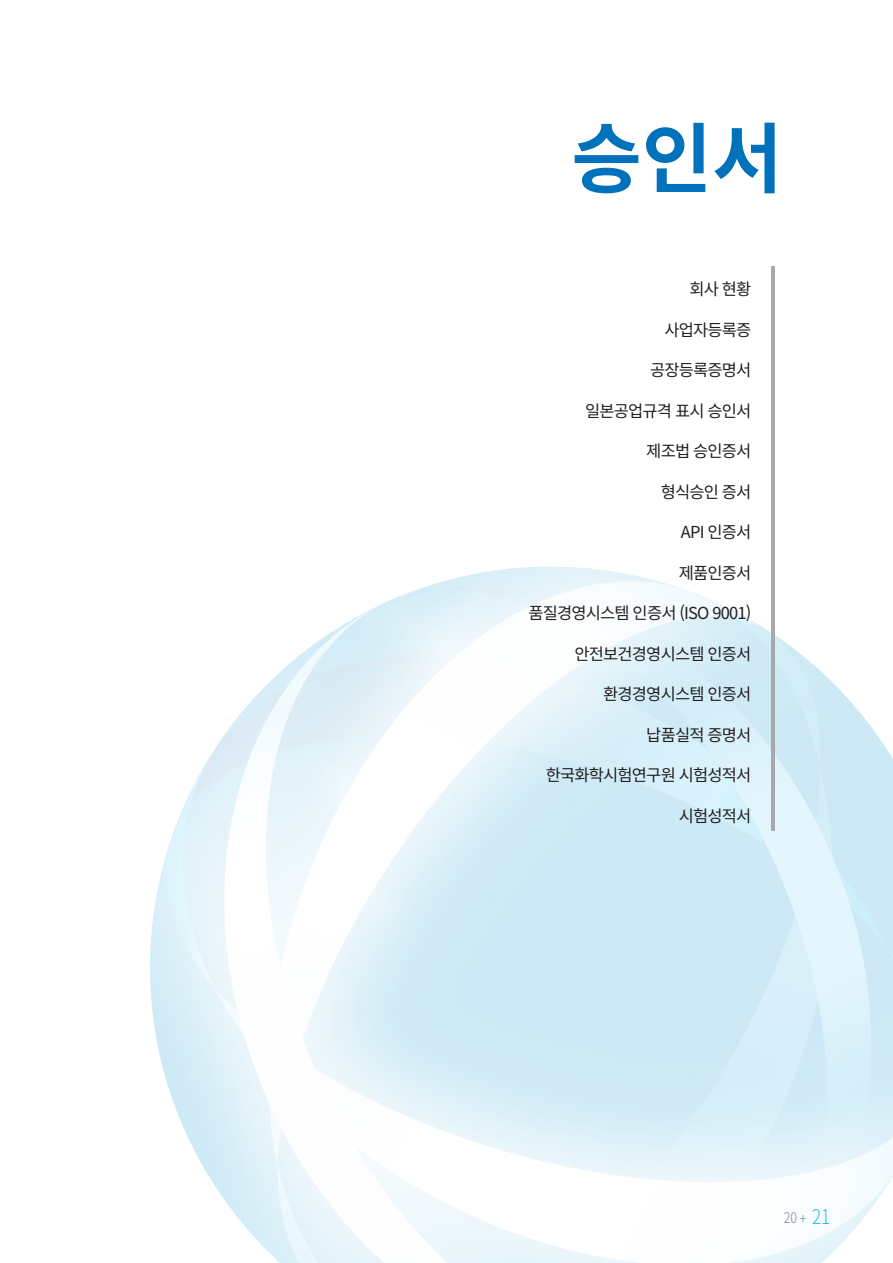
<style>
.page{position:relative;width:893px;height:1263px;background:#fff}
.page>*{position:absolute;margin:0;border:0;box-sizing:border-box;transform-origin:0 0}
.t1{font:700 76.5px "Noto Sans CJ Kkr";color:#0072bc}
.t2{font:16.5px "Noto Sans CJ Kkr";letter-spacing:-.05em;color:#231f20}
.t3{font:300 14.7px "Noto Sans CJ Kkr";color:#6c6d70;scale:.85 1}
.s1{font-size:20.1px;color:#00aeef}
</style>
<div class="page">
<img style="left:150px;top:567px;width:743px;height:696px">
<hr style="left:771px;top:266px;width:4px;height:565px;background:#a8a9ad">
<p class="t1" style="left:571px;top:115px;width:213px">승인서</p>
<p class="t2" style="left:689px;top:280px;width:64px">회사 현황</p>
<p class="t2" style="left:664px;top:320px;width:88px">사업자등록증</p>
<p class="t2" style="left:650px;top:361px;width:103px">공장등록증명서</p>
<p class="t2" style="left:585px;top:401px;width:168px">일본공업규격 표시 승인서</p>
<p class="t2" style="left:646px;top:442px;width:107px">제조법 승인증서</p>
<p class="t2" style="left:661px;top:482px;width:92px">형식승인 증서</p>
<p class="t2" style="left:681px;top:523px;width:72px">API 인증서</p>
<p class="t2" style="left:679px;top:563px;width:74px">제품인증서</p>
<p class="t2" style="left:528px;top:604px;width:225px">품질경영시스템 인증서 (ISO 9001)</p>
<p class="t2" style="left:574px;top:644px;width:178px">안전보건경영시스템 인증서</p>
<p class="t2" style="left:603px;top:685px;width:150px">환경경영시스템 인증서</p>
<p class="t2" style="left:646px;top:725px;width:107px">납품실적 증명서</p>
<p class="t2" style="left:546px;top:766px;width:207px">한국화학시험연구원 시험성적서</p>
<p class="t2" style="left:679px;top:806px;width:74px">시험성적서</p>
<p class="t3" style="left:784px;top:1209px;width:56px">20 <span class="s1">21</span></p>
<p class="t3" style="left:800px;top:1210px;width:9px">+</p>
</div>
